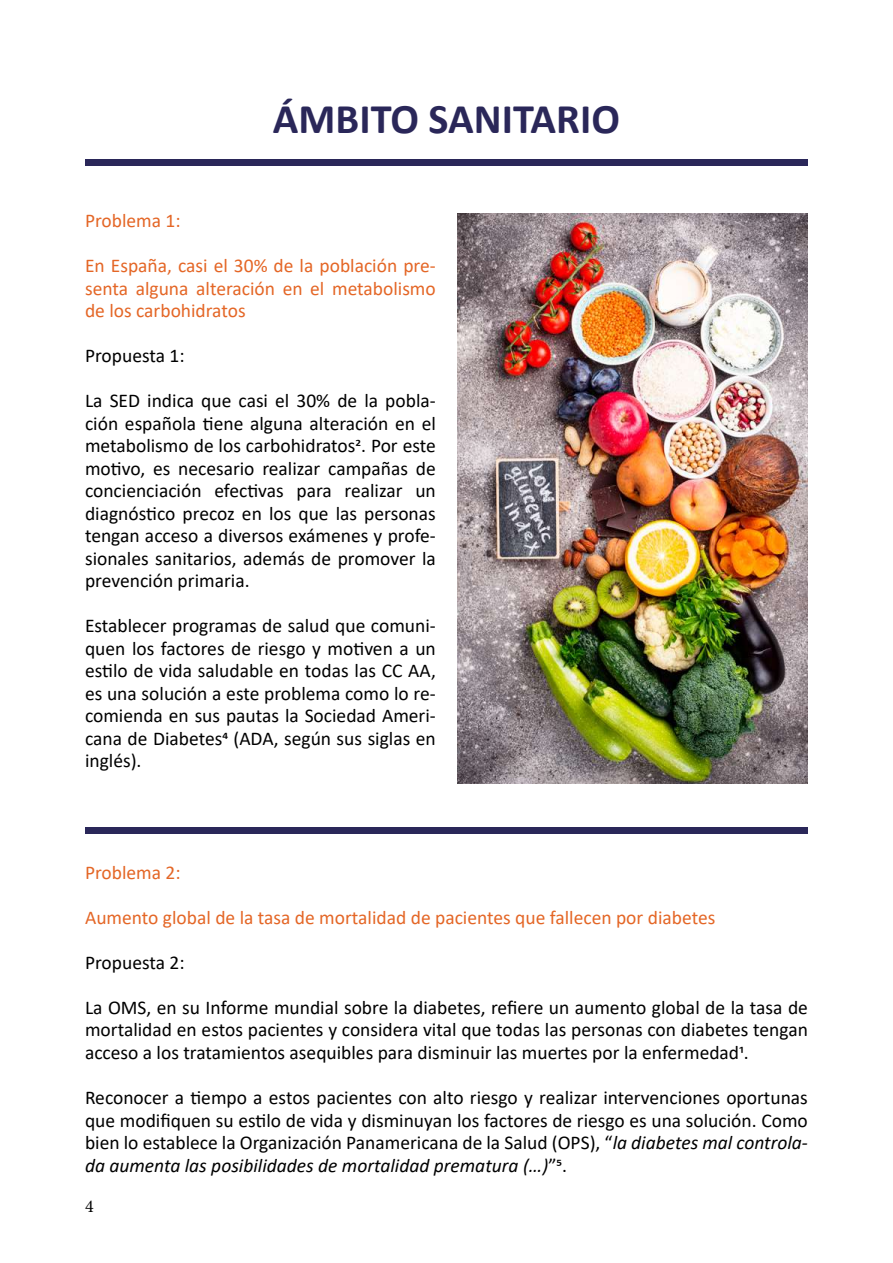
<style>
.page{position:relative;width:893px;height:1263px;background:#fff}
.page>*{position:absolute;margin:0;border:0;box-sizing:border-box;transform-origin:0 0}
.t1{font:700 42.3px "Calibri";color:#2a2759}
.t2{font:19.5px/22.5px "Calibri";color:#000;text-align:justify}
.t3{font:19.5px/22.5px "Calibri";color:#e46626;text-align:justify}
.t4{font:18px "Minion Pro";color:#000}
.s1{font-style:italic}
</style>
<div class="page">
<div style="left:85px;top:159px;width:723px;height:7px;background:#2a2759"></div>
<div style="left:85px;top:827px;width:723px;height:6px;background:#2a2759"></div>
<img style="left:457px;top:214px;width:351px;height:569px">
<h1 class="t1" style="left:273px;top:89px;width:349px">ÁMBITO SANITARIO</h1>
<p class="t3" style="left:85px;top:209px;width:97px">Problema 1:</p>
<p class="t3" style="left:85px;top:254px;width:352px">En España, casi el 30% de la población pre&shy;senta alguna alteración en el metabolismo de los carbohidratos</p>
<p class="t2" style="left:85px;top:344px;width:101px">Propuesta 1:</p>
<p class="t2" style="left:85px;top:389px;width:352px">La SED indica que casi el 30% de la pobla&shy;ción española tiene alguna alteración en el metabolismo de los carbohidratos2. Por este motivo, es necesario realizar campañas de concienciación efectivas para realizar un diagnóstico precoz en los que las personas tengan acceso a diversos exámenes y profe&shy;sionales sanitarios, además de promover la prevención primaria.</p>
<p class="t2" style="left:85px;top:614px;width:352px">Establecer programas de salud que comuni&shy;quen los factores de riesgo y motiven a un estilo de vida saludable en todas las CC AA, es una solución a este problema como lo re&shy;comienda en sus pautas la Sociedad Ameri&shy;cana de Diabetes4 (ADA, según sus siglas en inglés).</p>
<p class="t3" style="left:85px;top:861px;width:97px">Problema 2:</p>
<p class="t3" style="left:85px;top:906px;width:632px">Aumento global de la tasa de mortalidad de pacientes que fallecen por diabetes</p>
<p class="t2" style="left:85px;top:951px;width:101px">Propuesta 2:</p>
<p class="t2" style="left:85px;top:996px;width:724px">La OMS, en su Informe mundial sobre la diabetes, refiere un aumento global de la tasa de mortalidad en estos pacientes y considera vital que todas las personas con diabetes tengan acceso a los tratamientos asequibles para disminuir las muertes por la enfermedad1.</p>
<p class="t2" style="left:85px;top:1086px;width:724px">Reconocer a tiempo a estos pacientes con alto riesgo y realizar intervenciones oportunas que modifiquen su estilo de vida y disminuyan los factores de riesgo es una solución. Como bien lo establece la Organización Panamericana de la Salud (OPS), “<span class="s1">la diabetes mal controla&shy;da aumenta las posibilidades de mortalidad prematura (…)</span>”5.</p>
<p class="t4" style="left:85px;top:1194px;width:10px">4</p>
</div>
